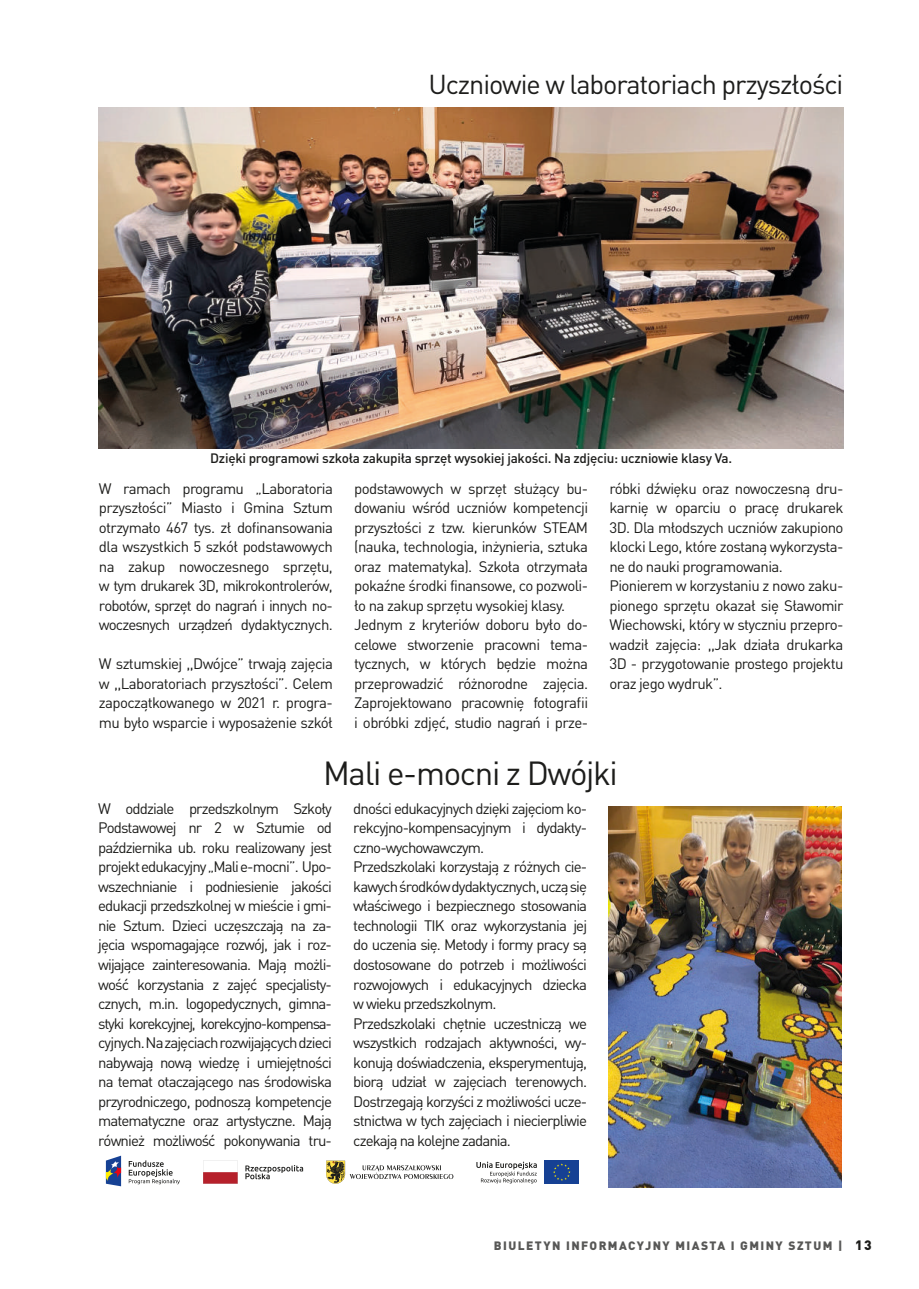
<style>
.page{position:relative;width:919px;height:1289px;background:#fff}
.page>*{position:absolute;margin:0;border:0;box-sizing:border-box;transform-origin:0 0}
.t1{font:33px "DIN Pro";letter-spacing:-.04em;color:#1d1d1b}
.t2{font:27px "DIN Pro";letter-spacing:-.04em;color:#1d1d1b}
.t3{font:15px/19.5px "DIN Pro";letter-spacing:-.05em;color:#1d1d1b;text-align:justify}
.t4{font:500 13.5px "DIN Pro";letter-spacing:-.02em;color:#1d1d1b}
.t5{font:900 12px "DIN Pro";letter-spacing:.12em;color:#575756}
.s1{font-size:13.5px;color:#1d1d1b}
</style>
<div class="page">
<img style="left:99px;top:107px;width:744px;height:341px">
<img style="left:608px;top:806px;width:233px;height:381px">
<svg style="left:129px;top:1160px;width:51px;height:24px"></svg>
<svg style="left:106px;top:1155px;width:15px;height:31px"></svg>
<svg style="left:326px;top:1160px;width:127px;height:23px"></svg>
<svg style="left:245px;top:1165px;width:58px;height:14px"></svg>
<svg style="left:203px;top:1160px;width:35px;height:23px"></svg>
<div style="left:544px;top:1160px;width:35px;height:23px;background:#164194"></div>
<svg style="left:553px;top:1163px;width:17px;height:17px"></svg>
<svg style="left:476px;top:1161px;width:60px;height:22px"></svg>
<h2 class="t2" style="left:428px;top:65px;width:416px">Uczniowie w laboratoriach przyszłości</h2>
<p class="t4" style="left:210px;top:449px;width:523px">Dzięki programowi szkoła zakupiła sprzęt wysokiej jakości. Na zdjęciu: uczniowie klasy Va.</p>
<p class="t3" style="left:99px;top:478px;width:235px">W ramach programu „Laboratoria przyszłości” Miasto i Gmina Sztum otrzymało 467 tys. zł dofinansowania dla wszystkich 5 szkół podstawowych na zakup nowoczesnego sprzętu, w tym drukarek 3D, mikrokontrolerów, robotów, sprzęt do nagrań i innych no&shy;woczesnych urządzeń dydaktycznych.</p>
<p class="t3" style="left:99px;top:653px;width:235px">W sztumskiej ,,Dwójce” trwają zajęcia w ,,Laboratoriach przyszłości”. Celem zapoczątkowanego w 2021 r. progra&shy;mu było wsparcie i wyposażenie szkół</p>
<p class="t3" style="left:354px;top:478px;width:235px;text-align:left">podstawowych w sprzęt służący bu&shy;dowaniu wśród uczniów kompetencji przyszłości z tzw. kierunków STEAM (nauka, technologia, inżynieria, sztuka oraz matematyka). Szkoła otrzymała pokaźne środki finansowe, co pozwoli&shy;ło na zakup sprzętu wysokiej klasy.<br>Jednym z kryteriów doboru było do&shy;celowe stworzenie pracowni tema&shy;tycznych, w których będzie można przeprowadzić różnorodne zajęcia.<br>Zaprojektowano pracownię fotografii i obróbki zdjęć, studio nagrań i prze-</p>
<p class="t3" style="left:609px;top:478px;width:235px;text-align:left">róbki dźwięku oraz nowoczesną dru&shy;karnię w oparciu o pracę drukarek 3D. Dla młodszych uczniów zakupiono klocki Lego, które zostaną wykorzysta&shy;ne do nauki programowania.<br>Pionierem w korzystaniu z nowo zaku&shy;pionego sprzętu okazał się Sławomir Wiechowski, który w styczniu przepro&shy;wadził zajęcia: ,,Jak działa drukarka 3D - przygotowanie prostego projektu oraz jego wydruk”.</p>
<h1 class="t1" style="left:323px;top:750px;width:296px">Mali e-mocni z Dwójki</h1>
<p class="t3" style="left:98px;top:798px;width:235px">W oddziale przedszkolnym Szkoły Podstawowej nr 2 w Sztumie od października ub. roku realizowany jest projekt edukacyjny „Mali e-mocni”. Upo&shy;wszechnianie i podniesienie jakości edukacji przedszkolnej w mieście i gmi&shy;nie Sztum. Dzieci uczęszczają na za&shy;jęcia wspomagające rozwój, jak i roz&shy;wijające zainteresowania. Mają możli&shy;wość korzystania z zajęć specjalisty&shy;cznych, m.in. logopedycznych, gimna&shy;styki korekcyjnej, korekcyjno-kompensa&shy;cyjnych. Na zajęciach rozwijających dzieci nabywają nową wiedzę i umiejętności na temat otaczającego nas środowiska przyrodniczego, podnoszą kompetencje matematyczne oraz artystyczne. Mają również możliwość pokonywania tru-</p>
<p class="t3" style="left:353px;top:798px;width:235px;text-align:left">dności edukacyjnych dzięki zajęciom ko&shy;rekcyjno-kompensacyjnym i dydakty&shy;czno-wychowawczym.<br>Przedszkolaki korzystają z różnych cie&shy;kawych środków dydaktycznych, uczą się właściwego i bezpiecznego stosowania technologii TIK oraz wykorzystania jej do uczenia się. Metody i formy pracy są dostosowane do potrzeb i możliwości rozwojowych i edukacyjnych dziecka w wieku przedszkolnym.<br>Przedszkolaki chętnie uczestniczą we wszystkich rodzajach aktywności, wy&shy;konują doświadczenia, eksperymentują, biorą udział w zajęciach terenowych.<br>Dostrzegają korzyści z możliwości ucze&shy;stnictwa w tych zajęciach i niecierpliwie czekają na kolejne zadania.</p>
<p class="t5" style="left:494px;top:1237px;width:379px">BIULETYN INFORMACYJNY MIASTA I GMINY SZTUM | <span class="s1">13</span></p>
</div>
